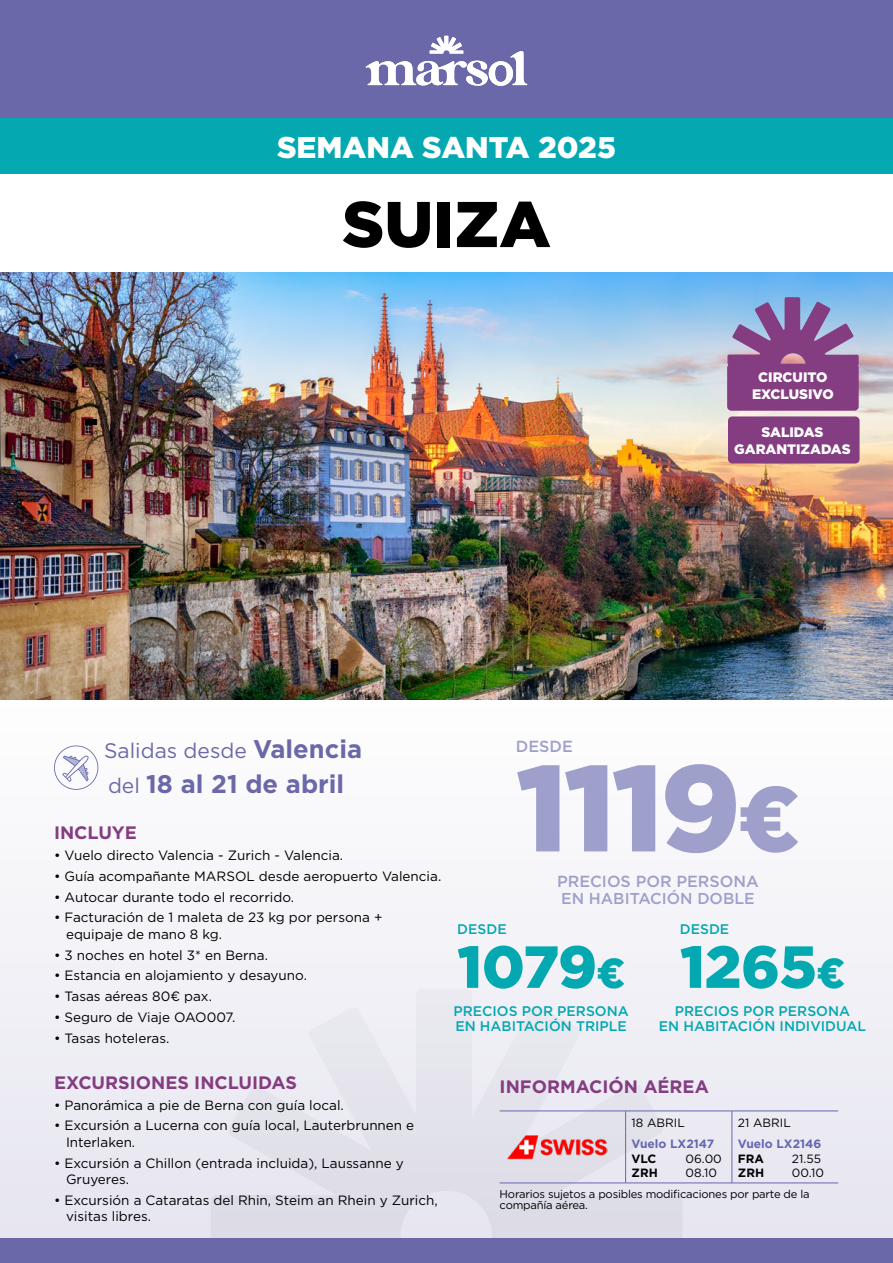
<style>
.page{position:relative;width:893px;height:1263px;background:#fff}
.page>*{position:absolute;margin:0;border:0;box-sizing:border-box;transform-origin:0 0}
.t1{font:900 122.25px "Gotham";color:#9f9fcb}
.t2{font:900 64.5px "Gotham";color:#000}
.t3{font:900 59.25px "Gotham";letter-spacing:-.01em;color:#04a8b1}
.t4{font:900 30px "Gotham";color:#fff}
.t5{font:700 25.5px "Gotham";color:#6b68a9}
.t6{font:21px "Gotham";color:#6b68a9}
.t7{font:700 18px "Gotham";color:#843d80}
.t8{font:500 16.05px "Gotham";color:#9f9fcb}
.t9{font:500 15.75px "Gotham";color:#9f9fcb}
.t10{font:500 13.95px/15.8px "Gotham";color:#04a8b1}
.t11{font:900 13.65px/16.5px "Gotham";color:#fff;text-align:center}
.t12{font:13.5px/16.5px "Gotham";color:#000}
.t13{font:12px "Gotham";color:#000}
.t14{font:700 12px "Gotham";color:#6666af}
.t15{font:700 12px "Gotham";color:#000}
.t16{font:11.25px/10.8px "Gotham";letter-spacing:-.02em;color:#000}
.s1{font-weight:700;font-size:25.5px}
.s2{font-weight:400;font-size:21px}
.s3{font-size:91.65px}
.s4{font-size:41.85px}
</style>
<div class="page">
<div style="left:0;top:0;width:893px;height:122px;background:#6b68a9"></div>
<div style="left:0;top:119px;width:893px;height:55px;background:#04a8b1"></div>
<div style="left:0;top:683px;width:893px;height:580px;background:linear-gradient(to bottom,#fffffe,#e5e4ef)"></div>
<svg style="left:211px;top:989px;width:471px;height:249px;background:#e6e5ee"></svg>
<div style="left:0;top:1239px;width:893px;height:24px;background:#6b68a9"></div>
<svg style="left:366px;top:36px;width:161px;height:50px"></svg>
<img style="left:0;top:273px;width:893px;height:427px">
<svg style="left:54px;top:745px;width:44px;height:45px"></svg>
<hr style="left:500px;top:1111px;width:126px;height:1px;background:#6666af">
<hr style="left:500px;top:1183px;width:126px;height:1px;background:#6666af">
<hr style="left:626px;top:1111px;width:106px;height:1px;background:#6666af">
<svg style="left:625px;top:1111px;width:1px;height:21px"></svg>
<hr style="left:732px;top:1111px;width:106px;height:1px;background:#6666af">
<svg style="left:732px;top:1111px;width:1px;height:21px"></svg>
<hr style="left:625px;top:1132px;width:1px;height:51px;background:#6666af">
<hr style="left:732px;top:1132px;width:1px;height:51px;background:#6666af">
<hr style="left:626px;top:1183px;width:106px;height:1px;background:#6666af">
<hr style="left:732px;top:1183px;width:106px;height:1px;background:#6666af">
<img style="left:507px;top:1129px;width:100px;height:36px">
<div style="left:727px;top:364px;width:132px;height:47px;background:#843d80;border-radius:4px"></div>
<svg style="left:727px;top:297px;width:132px;height:70px;background:#9078ac"></svg>
<div style="left:85px;top:419px;width:11px;height:6px;background:#000"></div>
<div style="left:728px;top:416px;width:131px;height:47px;background:#843d80;border-radius:4px"></div>
<h3 class="t4" style="left:277px;top:127px;width:340px">SEMANA SANTA 2025</h3>
<h2 class="t2" style="left:342px;top:180px;width:210px">SUIZA</h2>
<p class="t11" style="left:752px;top:369px;width:83px">CIRCUITO<br>EXCLUSIVO</p>
<p class="t11" style="left:734px;top:424px;width:118px">SALIDAS<br>GARANTIZADAS</p>
<h3 class="t6" style="left:104px;top:737px;width:260px">Salidas desde <span class="s1">Valencia</span></h3>
<h3 class="t5" style="left:108px;top:767px;width:238px"><span class="s2">del</span> 18 al 21 de abril</h3>
<h3 class="t7" style="left:54px;top:821px;width:84px">INCLUYE</h3>
<p class="t12" style="left:54px;top:847px;width:291px">• Vuelo directo Valencia - Zurich - Valencia.</p>
<p class="t12" style="left:54px;top:867px;width:389px">• Guía acompañante MARSOL desde aeropuerto Valencia.</p>
<p class="t12" style="left:54px;top:888px;width:242px">• Autocar durante todo el recorrido.</p>
<p class="t12" style="left:66px;top:909px;width:318px;text-indent:-12px">• Facturación de 1 maleta de 23 kg por persona + equipaje de mano 8 kg.</p>
<p class="t12" style="left:54px;top:946px;width:216px">• 3 noches en hotel 3* en Berna.</p>
<p class="t12" style="left:54px;top:967px;width:254px">• Estancia en alojamiento y desayuno.</p>
<p class="t12" style="left:54px;top:988px;width:159px">• Tasas aéreas 80€ pax.</p>
<p class="t12" style="left:54px;top:1008px;width:183px">• Seguro de Viaje OAO007.</p>
<p class="t12" style="left:54px;top:1029px;width:117px">• Tasas hoteleras.</p>
<h3 class="t7" style="left:54px;top:1070px;width:245px">EXCURSIONES INCLUIDAS</h3>
<p class="t12" style="left:54px;top:1096px;width:291px">• Panorámica a pie de Berna con guía local.</p>
<p class="t12" style="left:66px;top:1117px;width:350px;text-indent:-12px">• Excursión a Lucerna con guía local, Lauterbrunnen e<br>Interlaken.</p>
<p class="t12" style="left:66px;top:1154px;width:339px;text-indent:-12px">• Excursión a Chillon (entrada incluida), Laussanne y<br>Gruyeres.</p>
<p class="t12" style="left:66px;top:1191px;width:373px;text-indent:-12px">• Excursión a Cataratas del Rhin, Steim an Rhein y Zurich, visitas libres.</p>
<p class="t8" style="left:516px;top:735px;width:58px">DESDE</p>
<h1 class="t1" style="left:516px;top:724px;width:285px">1119<span class="s3">€</span></h1>
<p class="t8" style="left:557px;top:870px;width:203px">PRECIOS POR PERSONA</p>
<p class="t9" style="left:561px;top:888px;width:195px">EN HABITACIÓN DOBLE</p>
<p class="t10" style="left:457px;top:921px;width:51px">DESDE</p>
<p class="t10" style="left:680px;top:921px;width:51px">DESDE</p>
<h3 class="t3" style="left:457px;top:926px;width:389px">1079<span class="s4">€</span> 1265<span class="s4">€</span></h3>
<p class="t10" style="left:453px;top:1002px;width:177px">PRECIOS POR PERSONA<br>EN HABITACIÓN TRIPLE</p>
<p class="t10" style="left:659px;top:1002px;width:209px;text-align:center">PRECIOS POR PERSONA<br>EN HABITACIÓN INDIVIDUAL</p>
<h3 class="t7" style="left:500px;top:1075px;width:211px">INFORMACIÓN AÉREA</h3>
<p class="t13" style="left:632px;top:1114px;width:55px">18 ABRIL</p>
<p class="t13" style="left:738px;top:1114px;width:54px">21 ABRIL</p>
<p class="t14" style="left:632px;top:1136px;width:84px">Vuelo LX2147</p>
<p class="t15" style="left:632px;top:1150px;width:26px">VLC</p>
<p class="t13" style="left:686px;top:1150px;width:38px">06.00</p>
<p class="t15" style="left:632px;top:1165px;width:28px">ZRH</p>
<p class="t13" style="left:686px;top:1165px;width:33px">08.10</p>
<p class="t14" style="left:738px;top:1136px;width:85px">Vuelo LX2146</p>
<p class="t15" style="left:738px;top:1150px;width:28px">FRA</p>
<p class="t13" style="left:792px;top:1150px;width:31px">21.55</p>
<p class="t15" style="left:738px;top:1165px;width:28px">ZRH</p>
<p class="t13" style="left:792px;top:1165px;width:34px">00.10</p>
<p class="t16" style="left:500px;top:1188px;width:312px">Horarios sujetos a posibles modificaciones por parte de la compañía aérea.</p>
</div>
